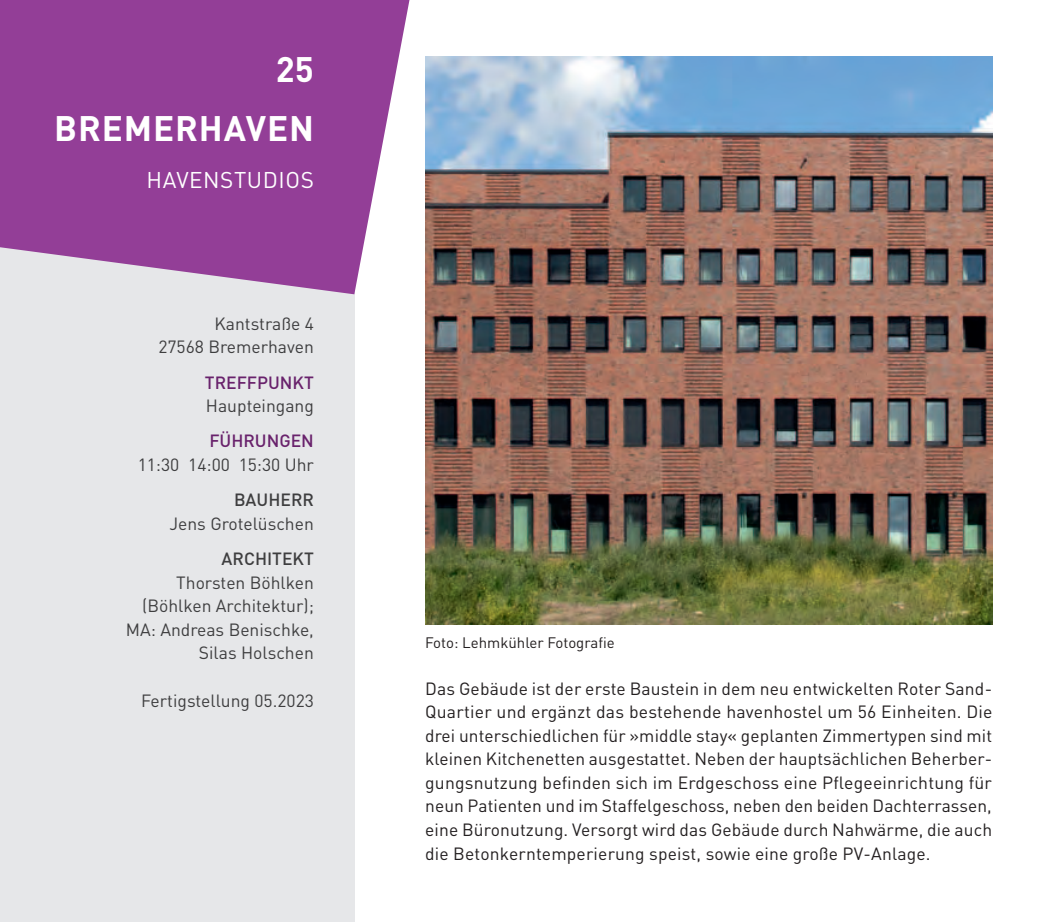
<style>
.page{position:relative;width:1063px;height:922px;background:#fff}
.page>*{position:absolute;margin:0;border:0;box-sizing:border-box;transform-origin:0 0}
.t1{font:700 35px "DIN";letter-spacing:.025em;color:#fff}
.t2{font:22.5px "DIN";letter-spacing:.025em;color:#fff}
.t3{font:17.5px/23.5px "DIN";letter-spacing:.01em;color:#231f20;text-align:justify}
.t4{font:17.5px/23.5px "DIN";color:#3e3e3f;text-align:right}
.t5{font:500 17.5px "DIN";color:#69226c}
.t6{font:500 17.5px "DIN";color:#3e3e3f}
.t7{font:15px "DIN";color:#231f20}
</style>
<div class="page">
<div style="left:0;top:234px;width:354px;height:687px;background:#e6e7e9"></div>
<svg style="left:0;top:0;width:409px;height:294px;fill:#933e97"></svg>
<img style="left:425px;top:57px;width:567px;height:567px">
<h1 class="t1" style="left:276px;top:47px;width:40px">25</h1>
<h1 class="t1" style="left:54px;top:106px;width:255px">BREMERHAVEN</h1>
<p class="t2" style="left:147px;top:166px;width:169px">havenstu dios</p>
<p class="t4" style="left:158px;top:311px;width:157px">Kantstraße 4<br>27568 Bremerhaven</p>
<p class="t5" style="left:205px;top:371px;width:111px">TREFFPUNKT</p>
<p class="t4" style="left:206px;top:393px;width:110px">Haupteingang</p>
<p class="t5" style="left:209px;top:430px;width:106px">FÜHRUNGEN</p>
<p class="t4" style="left:138px;top:452px;width:178px">11:30 14:00 15:30 Uhr</p>
<p class="t6" style="left:234px;top:488px;width:81px">BAUHERR</p>
<p class="t4" style="left:169px;top:511px;width:146px">Jens Grotelüschen</p>
<p class="t6" style="left:222px;top:547px;width:94px">ARCHITEKT</p>
<p class="t4" style="left:126px;top:570px;width:190px">Thorsten Böhlken (Böhlken Architektur);<br>MA: Andreas Benischke,<br>Silas Holschen</p>
<p class="t4" style="left:141px;top:688px;width:174px">Fertigstellung 05.2023</p>
<p class="t7" style="left:425px;top:632px;width:191px">Foto: Lehmkühler Fotografie</p>
<p class="t3" style="left:425px;top:676px;width:569px">Das Gebäude ist der erste Baustein in dem neu entwickelten Roter Sand-Quartier und ergänzt das bestehende havenhostel um 56 Einheiten. Die drei unterschiedlichen für »middle stay« geplanten Zimmertypen sind mit kleinen Kitchenetten ausgestattet. Neben der hauptsächlichen Beherber&shy;gungsnutzung befinden sich im Erdgeschoss eine Pflegeeinrichtung für neun Patienten und im Staffelgeschoss, neben den beiden Dachterrassen, eine Büronutzung. Versorgt wird das Gebäude durch Nahwärme, die auch die Betonkerntemperierung speist, sowie eine große PV-Anlage.</p>
</div>
